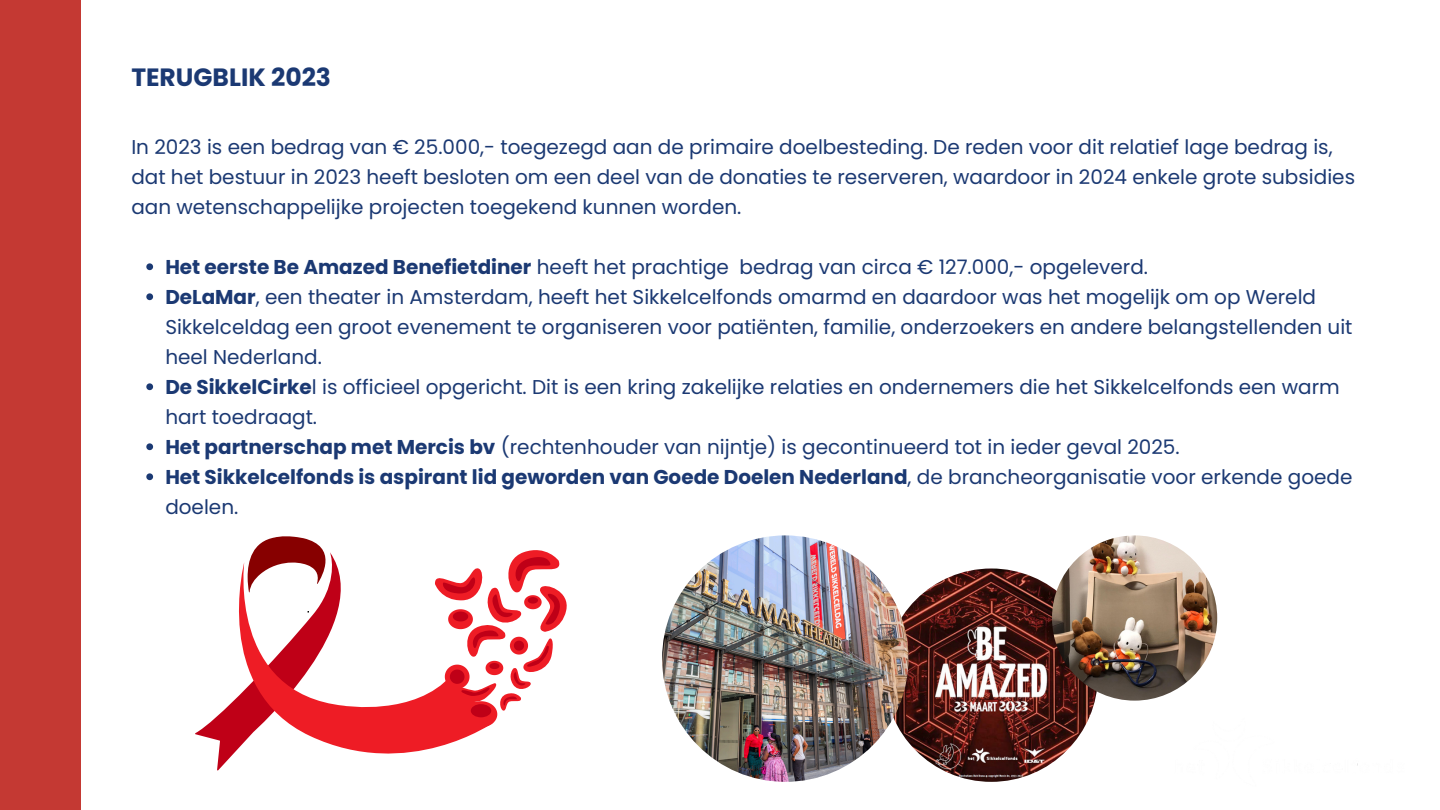
<style>
.page{position:relative;width:1440px;height:810px;background:#fff}
.page>*{position:absolute;margin:0;border:0;box-sizing:border-box;transform-origin:0 0}
.t1{font:700 25px "Poppins";color:#1b3973}
.t2{font:20px/30px "Poppins";color:#1b3973}
.t3{font:700 20px/30px "Poppins";color:#1b3973}
.s1{font-weight:700}
.s2{font-weight:400}
</style>
<div class="page">
<div style="left:0;top:0;width:81px;height:810px;background:#c43933"></div>
<svg style="left:146px;top:263px;width:7px;height:7px"></svg>
<svg style="left:146px;top:293px;width:7px;height:7px"></svg>
<svg style="left:146px;top:383px;width:7px;height:7px"></svg>
<svg style="left:146px;top:443px;width:7px;height:7px"></svg>
<svg style="left:146px;top:473px;width:7px;height:7px"></svg>
<img style="left:885px;top:569px;width:213px;height:213px;border-radius:50%">
<img style="left:662px;top:535px;width:247px;height:247px;border-radius:50%">
<img style="left:1052px;top:535px;width:165px;height:166px;border-radius:50%">
<svg style="left:195px;top:536px;width:141px;height:203px"></svg>
<svg style="left:211px;top:562px;width:275px;height:209px"></svg>
<svg style="left:434px;top:550px;width:133px;height:177px"></svg>
<div style="left:471px;top:704px;width:20px;height:13px;background:#bf0017;border-radius:50%"></div>
<p class="t1" style="left:131px;top:60px;width:201px">TERUGBLIK 2023</p>
<p class="t2" style="left:131px;top:132px;width:1225px">In 2023 is een bedrag van € 25.000,- toegezegd aan de primaire doelbesteding. De reden voor dit relatief lage bedrag is, dat het bestuur in 2023 heeft besloten om een deel van de donaties te reserveren, waardoor in 2024 enkele grote subsidies aan wetenschappelijke projecten toegekend kunnen worden.</p>
<p class="t2" style="left:165px;top:252px;width:984px"><span class="s1">Het eerste Be Amazed Benefietdiner</span> heeft het prachtige bedrag van circa € 127.000,- opgeleverd.</p>
<p class="t2" style="left:165px;top:282px;width:1189px"><span class="s1">DeLaMar</span>, een theater in Amsterdam, heeft het Sikkelcelfonds omarmd en daardoor was het mogelijk om op Wereld<br>Sikkelceldag een groot evenement te organiseren voor patiënten, familie, onderzoekers en andere belangstellenden uit heel Nederland.</p>
<p class="t2" style="left:165px;top:372px;width:1176px"><span class="s1">De SikkelCirke</span>l is officieel opgericht. Dit is een kring zakelijke relaties en ondernemers die het Sikkelcelfonds een warm hart toedraagt.</p>
<p class="t2" style="left:165px;top:432px;width:1016px"><span class="s1">Het partnerschap met Mercis bv</span> (rechtenhouder van nijntje) is gecontinueerd tot in ieder geval 2025.</p>
<p class="t3" style="left:165px;top:462px;width:1189px">Het Sikkelcelfonds is aspirant lid geworden van Goede Doelen Nederland<span class="s2">, de brancheorganisatie voor erkende goede doelen.</span></p>
</div>
